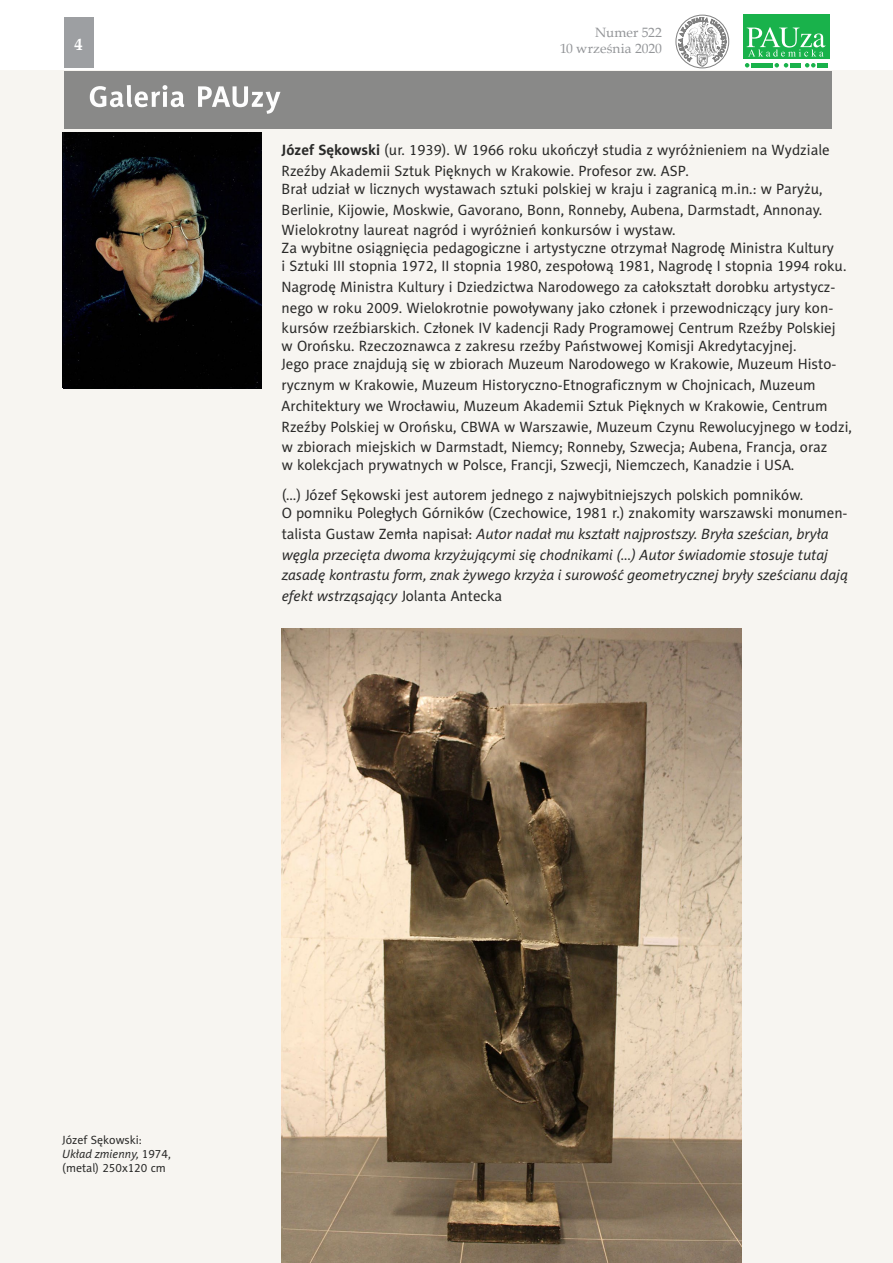
<style>
.page{position:relative;width:893px;height:1263px;background:#fff}
.page>*{position:absolute;margin:0;border:0;box-sizing:border-box;transform-origin:0 0}
.t1{font:700 16.5px "Book Antiqua";color:#fff}
.t2{font:15px/20.7px "Naomi Sans EFN";color:#2a2a29}
.t3{font:italic 15px/20.7px "Naomi Sans EFN";color:#2a2a29}
.t4{font:13.5px "Book Antiqua";letter-spacing:.005em;color:#939598}
.t5{font:12px/14px "Naomi Sans EFN";color:#2a2a29}
.s1{font-weight:700}
.s2{font-style:normal}
.s3{font-style:italic}
</style>
<div class="page">
<svg style="left:745px;top:63px;width:4px;height:5px"></svg>
<svg style="left:774px;top:63px;width:14px;height:5px"></svg>
<svg style="left:805px;top:63px;width:10px;height:5px"></svg>
<div style="left:751px;top:63px;width:10px;height:5px;background:#19b24b"></div>
<div style="left:763px;top:63px;width:10px;height:5px;background:#19b24b"></div>
<div style="left:790px;top:63px;width:10px;height:5px;background:#19b24b"></div>
<div style="left:817px;top:63px;width:10px;height:5px;background:#19b24b"></div>
<div style="left:743px;top:14px;width:86px;height:45px;background:#19b24b"></div>
<svg style="left:747px;top:27px;width:78px;height:30px"></svg>
<div style="left:676px;top:15px;width:53px;height:53px;border:1px solid #000;border-radius:50%"></div>
<svg style="left:678px;top:14px;width:48px;height:53px"></svg>
<div style="left:64px;top:18px;width:30px;height:50px;background:#9d9fa2"></div>
<div style="left:0;top:71px;width:893px;height:1192px;background:#f7f5f1"></div>
<div style="left:64px;top:71px;width:767px;height:57px;background:#898988"></div>
<svg style="left:90px;top:85px;width:190px;height:29px"></svg>
<img style="left:64px;top:133px;width:197px;height:255px">
<img style="left:284px;top:628px;width:457px;height:635px">
<p class="t4" style="left:595px;top:23px;width:68px">Numer 522</p>
<p class="t1" style="left:75px;top:33px;width:10px">4</p>
<p class="t4" style="left:560px;top:39px;width:103px">10 września 2020</p>
<p class="t2" style="left:282px;top:140px;width:549px"><span class="s1">Józef Sękowski</span> (ur. 1939). W 1966 roku ukończył studia z wyróżnieniem na Wydziale<br>Rzeźby Akademii Sztuk Pięknych w Krakowie. Profesor zw. ASP.</p>
<p class="t2" style="left:282px;top:178px;width:542px;text-align:justify">Brał udział w licznych wystawach sztuki polskiej w kraju i zagranicą m.in.: w Paryżu, Berlinie, Kijowie, Moskwie, Gavorano, Bonn, Ronneby, Aubena, Darmstadt, Annonay.<br>Wielokrotny laureat nagród i wyróżnień konkursów i wystaw.</p>
<p class="t2" style="left:282px;top:239px;width:566px;line-height:18px">Za wybitne osiągnięcia pedagogiczne i artystyczne otrzymał Nagrodę Ministra Kultury<br>i Sztuki III stopnia 1972, II stopnia 1980, zespołową 1981, Nagrodę I stopnia 1994 roku.</p>
<p class="t2" style="left:282px;top:276px;width:556px">Nagrodę Ministra Kultury i Dziedzictwa Narodowego za całokształt dorobku artystycz&shy;nego w roku 2009. Wielokrotnie powoływany jako członek i przewodniczący jury kon&shy;kursów rzeźbiarskich. Członek IV kadencji Rady Programowej Centrum Rzeźby Polskiej</p>
<p class="t2" style="left:282px;top:337px;width:556px;line-height:18px">w Orońsku. Rzeczoznawca z zakresu rzeźby Państwowej Komisji Akredytacyjnej.<br>Jego prace znajdują się w zbiorach Muzeum Narodowego w Krakowie, Muzeum Histo-</p>
<p class="t2" style="left:282px;top:374px;width:572px">rycznym w Krakowie, Muzeum Historyczno-Etnograficznym w Chojnicach, Muzeum Architektury we Wrocławiu, Muzeum Akademii Sztuk Pięknych w Krakowie, Centrum Rzeźby Polskiej w Orońsku, CBWA w Warszawie, Muzeum Czynu Rewolucyjnego w Łodzi, w zbiorach miejskich w Darmstadt, Niemcy; Ronneby, Szwecja; Aubena, Francja, oraz</p>
<p class="t2" style="left:282px;top:450px;width:523px;line-height:30px">w kolekcjach prywatnych w Polsce, Francji, Szwecji, Niemczech, Kanadzie i USA. (…) Józef Sękowski jest autorem jednego z najwybitniejszych polskich pomników.</p>
<p class="t3" style="left:282px;top:503px;width:568px"><span class="s2">O pomniku Poległych Górników (Czechowice, 1981 r.) znakomity warszawski monumen&shy;talista Gustaw Zemła napisał:</span> Autor nadał mu kształt najprostszy. Bryła sześcian, bryła węgla przecięta dwoma krzyżującymi się chodnikami (…) Autor świadomie stosuje tutaj zasadę kontrastu form, znak żywego krzyża i surowość geometrycznej bryły sześcianu dają efekt wstrząsający <span class="s2">Jolanta Antecka</span></p>
<p class="t5" style="left:62px;top:1133px;width:110px">Józef Sękowski:<br><span class="s3">Układ zmienny,</span> 1974, (metal) 250x120 cm</p>
</div>
